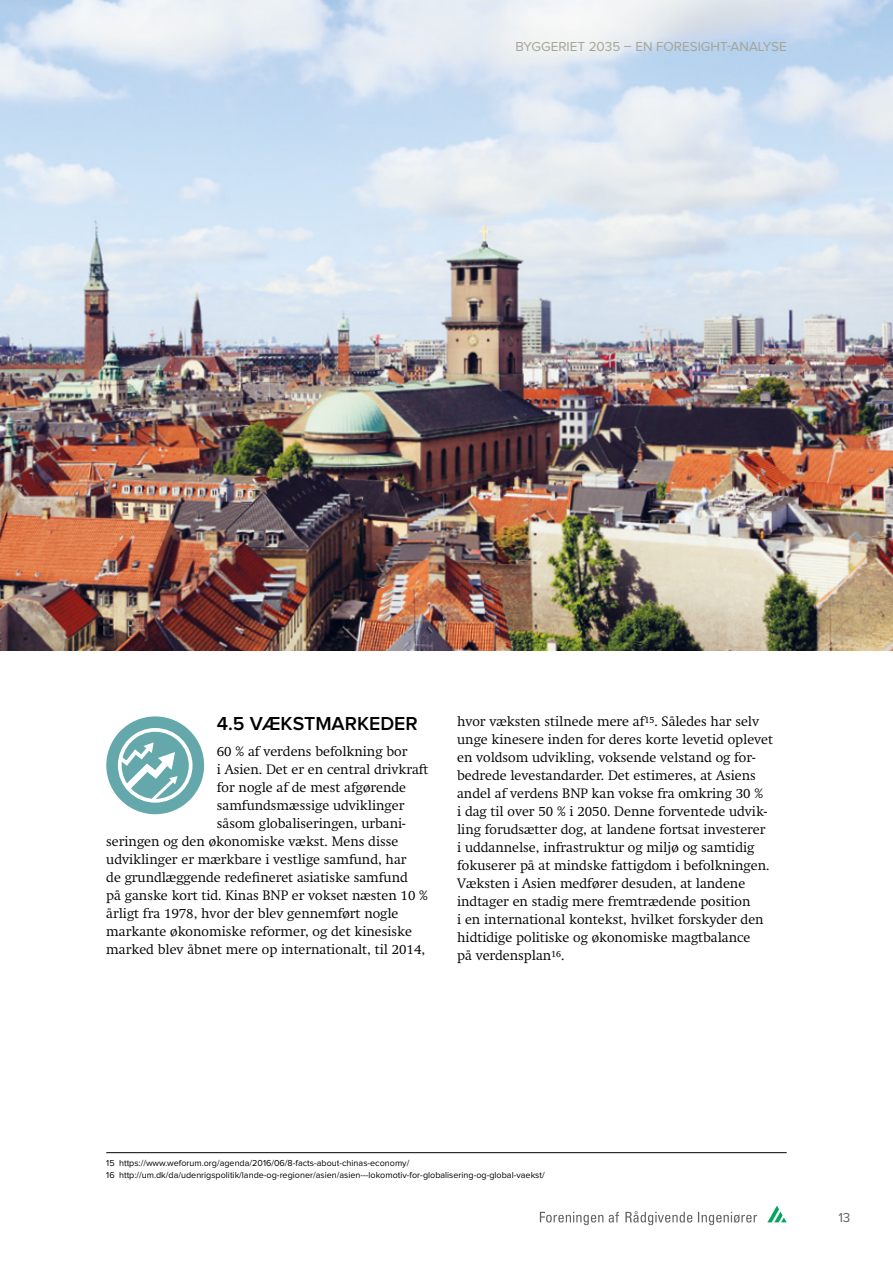
<style>
.page{position:relative;width:893px;height:1263px;background:#fff}
.page>*{position:absolute;margin:0;border:0;box-sizing:border-box;transform-origin:0 0}
.Overskirft_header_13{font:600 19.5px "Proxima Nova";color:#000}
.Brød_9_12{font:300 13.5px/18px "Swift";color:#000}
.t1{font:13.5px "Proxima Nova";color:#a5a497}
.t2{font:13.5px "Proxima Nova";color:#646363}
.Notetekster{font:9px "Proxima Nova";color:#000}
.Første_fodnote{font:9px "Proxima Nova";color:#000}
</style>
<div class="page">
<img style="left:0;top:0;width:893px;height:651px">
<svg style="left:767px;top:1206px;width:20px;height:16px"></svg>
<svg style="left:540px;top:1212px;width:63px;height:13px"></svg>
<svg style="left:609px;top:1212px;width:10px;height:10px"></svg>
<svg style="left:625px;top:1211px;width:67px;height:14px"></svg>
<svg style="left:698px;top:1212px;width:59px;height:13px"></svg>
<div style="left:106px;top:716px;width:98px;height:98px;background:#64a8ab;border-radius:50%"></div>
<svg style="left:120px;top:742px;width:58px;height:59px"></svg>
<div style="left:118px;top:728px;width:75px;height:75px;border:4px solid #fff;border-radius:50%"></div>
<hr style="left:106px;top:1152px;width:681px;height:1px;background:#000">
<p class="t1" style="left:515px;top:40px;width:273px">BYGGERIET 2035 – EN FORESIGHT-ANALYSE</p>
<p class="Overskirft_header_13" style="left:217px;top:714px;width:202px">4.5 VÆKSTMARKEDER</p>
<p class="Brød_9_12" style="left:217px;top:743px;width:192px">60 % af verdens befolkning bor</p>
<p class="Brød_9_12" style="left:217px;top:761px;width:213px">i Asien. Det er en central drivkraft</p>
<p class="Brød_9_12" style="left:217px;top:779px;width:191px">for nogle af de mest afgørende</p>
<p class="Brød_9_12" style="left:217px;top:797px;width:189px">samfundsmæssige udviklinger</p>
<p class="Brød_9_12" style="left:217px;top:815px;width:190px">såsom globaliseringen, urbani-</p>
<p class="Brød_9_12" style="left:106px;top:833px;width:294px">seringen og den økonomiske vækst. Mens disse</p>
<p class="Brød_9_12" style="left:106px;top:851px;width:302px">udviklinger er mærkbare i vestlige samfund, har</p>
<p class="Brød_9_12" style="left:106px;top:869px;width:303px">de grundlæggende redefineret asiatiske samfund</p>
<p class="Brød_9_12" style="left:106px;top:887px;width:323px">på ganske kort tid. Kinas BNP er vokset næsten 10 %</p>
<p class="Brød_9_12" style="left:106px;top:905px;width:294px">årligt fra 1978, hvor der blev gennemført nogle</p>
<p class="Brød_9_12" style="left:106px;top:923px;width:307px">markante økonomiske reformer, og det kinesiske</p>
<p class="Brød_9_12" style="left:106px;top:941px;width:320px">marked blev åbnet mere op internationalt, til 2014,</p>
<p class="Brød_9_12" style="left:457px;top:712px;width:317px">hvor væksten stilnede mere af<sup>15</sup>. Således har selv unge kinesere inden for deres korte levetid oplevet en voldsom udvikling, voksende velstand og for&shy;bedrede levestandarder. Det estimeres, at Asiens andel af verdens BNP kan vokse fra omkring 30 %<br>i dag til over 50 % i 2050. Denne forventede udvik&shy;ling forudsætter dog, at landene fortsat investerer<br>i uddannelse, infrastruktur og miljø og samtidig fokuserer på at mindske fattigdom i befolkningen.<br>Væksten i Asien medfører desuden, at landene indtager en stadig mere fremtrædende position<br>i en international kontekst, hvilket forskyder den hidtidige politiske og økonomiske magtbalance<br>på verdensplan<sup>16</sup>.</p>
<p class="Første_fodnote" style="left:106px;top:1158px;width:305px">15 https://www.weforum.org/agenda/2016/06/8-facts-about-chinas-economy/</p>
<p class="Notetekster" style="left:106px;top:1171px;width:440px">16 http://um.dk/da/udenrigspolitik/lande-og-regioner/asien/asien---lokomotiv-for-globalisering-og-global-vaekst/</p>
<p class="t2" style="left:838px;top:1212px;width:14px">13</p>
</div>
